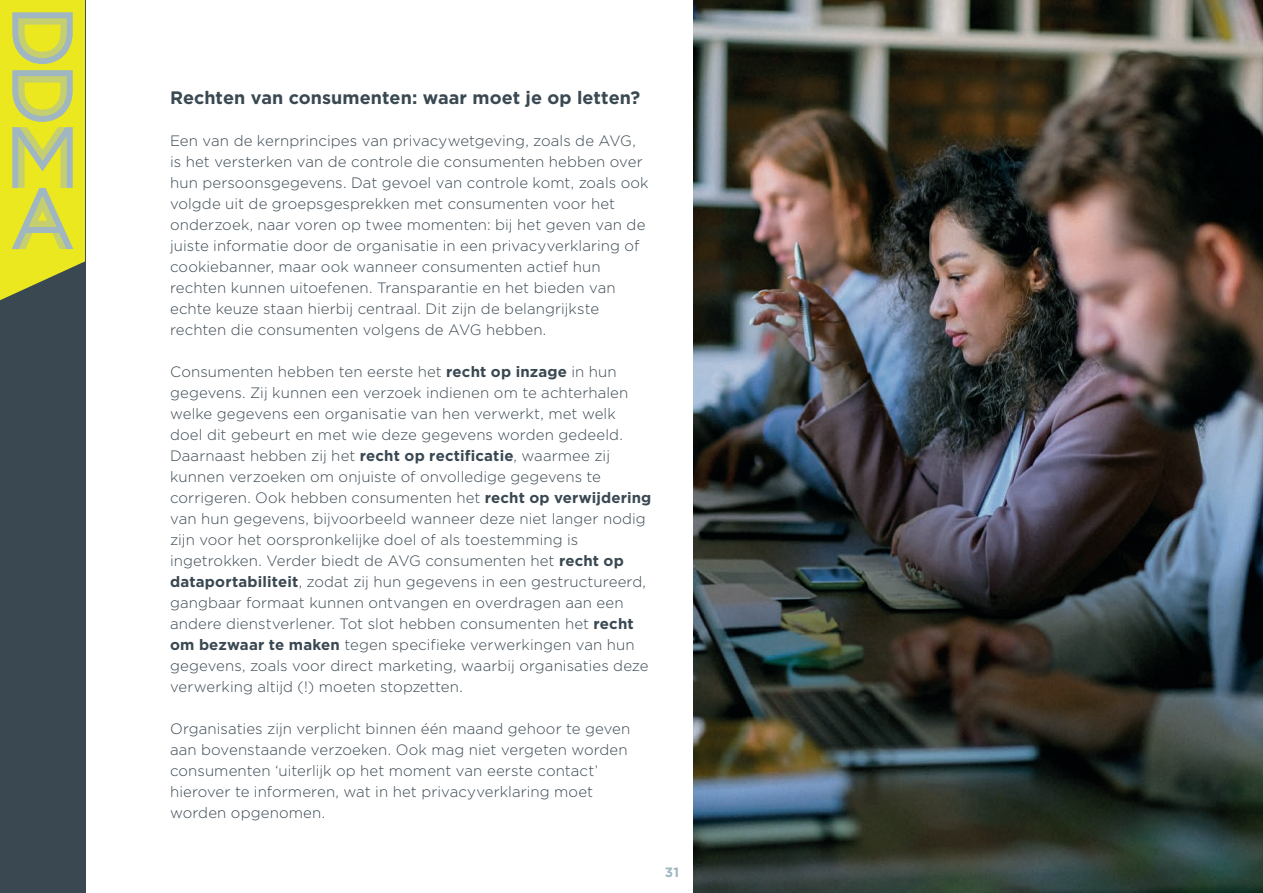
<style>
.page{position:relative;width:1263px;height:893px;background:#fff}
.page>*{position:absolute;margin:0;border:0;box-sizing:border-box;transform-origin:0 0}
.t1{font:700 18px "Gotham";letter-spacing:.005em;color:#3a4852}
.t2{font:300 15px/21px "Gotham";letter-spacing:.005em;color:#3a4852}
.t3{font:700 13.5px "Gotham";color:#a0b6c0}
.s1{font-weight:700}
</style>
<div class="page">
<div style="left:0;top:0;width:85px;height:893px;background:#3a4852"></div>
<svg style="left:0;top:0;width:85px;height:300px;background:#ced148"></svg>
<img style="left:693px;top:0;width:570px;height:893px">
<p class="t1" style="left:170px;top:86px;width:472px">Rechten van consumenten: waar moet je op letten?</p>
<p class="t2" style="left:170px;top:130px;width:480px">Een van de kernprincipes van privacywetgeving, zoals de AVG, is het versterken van de controle die consumenten hebben over hun persoonsgegevens. Dat gevoel van controle komt, zoals ook volgde uit de groepsgesprekken met consumenten voor het onderzoek, naar voren op twee momenten: bij het geven van de juiste informatie door de organisatie in een privacyverklaring of cookiebanner, maar ook wanneer consumenten actief hun rechten kunnen uitoefenen. Transparantie en het bieden van echte keuze staan hierbij centraal. Dit zijn de belangrijkste rechten die consumenten volgens de AVG hebben.</p>
<p class="t2" style="left:170px;top:361px;width:483px">Consumenten hebben ten eerste het <span class="s1">recht op inzage</span> in hun gegevens. Zij kunnen een verzoek indienen om te achterhalen welke gegevens een organisatie van hen verwerkt, met welk doel dit gebeurt en met wie deze gegevens worden gedeeld.<br>Daarnaast hebben zij het <span class="s1">recht op rectificatie</span>, waarmee zij kunnen verzoeken om onjuiste of onvolledige gegevens te corrigeren. Ook hebben consumenten het <span class="s1">recht op verwijdering </span>van hun gegevens, bijvoorbeeld wanneer deze niet langer nodig zijn voor het oorspronkelijke doel of als toestemming is ingetrokken. Verder biedt de AVG consumenten het <span class="s1">recht op dataportabiliteit</span>, zodat zij hun gegevens in een gestructureerd, gangbaar formaat kunnen ontvangen en overdragen aan een andere dienstverlener. Tot slot hebben consumenten het <span class="s1">recht om bezwaar te maken</span> tegen specifieke verwerkingen van hun gegevens, zoals voor direct marketing, waarbij organisaties deze verwerking altijd (!) moeten stopzetten.</p>
<p class="t2" style="left:170px;top:718px;width:462px">Organisaties zijn verplicht binnen één maand gehoor te geven aan bovenstaande verzoeken. Ook mag niet vergeten worden consumenten ‘uiterlijk op het moment van eerste contact’ hierover te informeren, wat in het privacyverklaring moet worden opgenomen.</p>
<p class="t3" style="left:665px;top:864px;width:16px">31</p>
</div>
